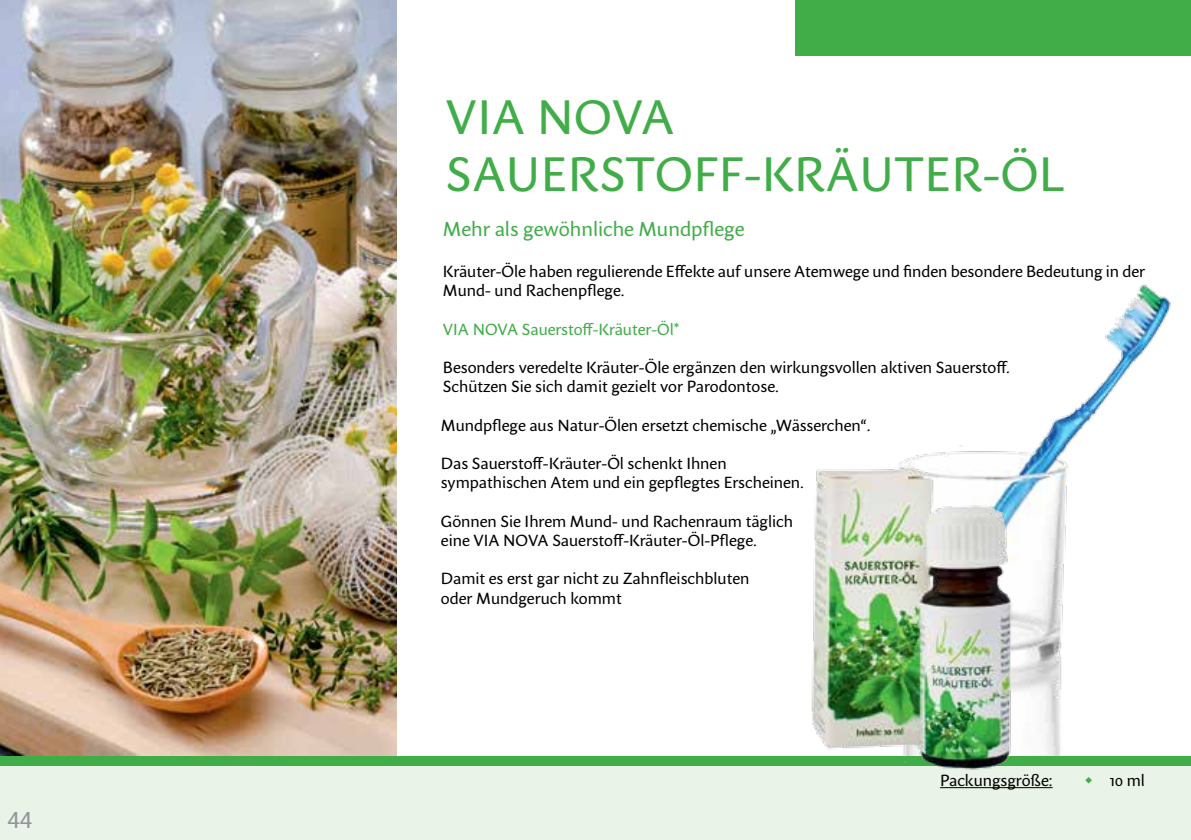
<style>
.page{position:relative;width:1191px;height:840px;background:#fff}
.page>*{position:absolute;margin:0;border:0;box-sizing:border-box;transform-origin:0 0}
.t1{font:48px/57.6px "Sharik Sans";letter-spacing:.01em;color:#41ad49}
.t2{font:24px "Sharik Sans";color:#939598}
.t3{font:20px "Sharik Sans";color:#41ad49}
.t4{font:16px/19.2px "Sharik Sans";color:#000}
.t5{font:16px "Sharik Sans";color:#41ad49}
</style>
<div class="page">
<div style="left:0;top:757px;width:1191px;height:82px;background:#eaf3e7"></div>
<div style="left:795px;top:0;width:396px;height:56px;background:#41ad49"></div>
<div style="left:0;top:755px;width:1191px;height:9px;background:#41ad49"></div>
<img style="left:0;top:0;width:397px;height:755px">
<img style="left:1024px;top:284px;width:147px;height:471px">
<img style="left:803px;top:445px;width:221px;height:344px">
<hr style="left:940px;top:786px;width:112px;height:1px;background:#000">
<h2 class="t2" style="left:8px;top:798px;width:26px">44</h2>
<h1 class="t1" style="left:446px;top:87px;width:230px">VIA NOVA<br>Sauerstoff</h1>
<h1 class="t1" style="left:744px;top:144px;width:146px">-Kräuter</h1>
<h1 class="t1" style="left:983px;top:144px;width:70px">-Öl</h1>
<p class="t3" style="left:443px;top:215px;width:303px">Mehr als gewöhnliche Mundpflege</p>
<p class="t4" style="left:443px;top:261px;width:704px">Kräuter-Öle haben regulierende Effekte auf unsere Atemwege und finden besondere Bedeutung in der<br>Mund- und Rachenpflege.</p>
<p class="t5" style="left:443px;top:318px;width:238px">VIA NOVA Sauerstoff-Kräuter-Öl*</p>
<p class="t4" style="left:443px;top:357px;width:568px">Besonders veredelte Kräuter-Öle ergänzen den wirkungsvollen aktiven Sauerstoff.<br>Schützen Sie sich damit gezielt vor Parodontose.</p>
<p class="t4" style="left:441px;top:415px;width:431px">Mundpflege aus Natur-Ölen ersetzt chemische „Wässerchen“.</p>
<p class="t4" style="left:441px;top:453px;width:364px">Das Sauerstoff-Kräuter-Öl schenkt Ihnen sympathischen Atem und ein gepflegtes Erscheinen.</p>
<p class="t4" style="left:441px;top:511px;width:353px">Gönnen Sie Ihrem Mund- und Rachenraum täglich eine VIA NOVA Sauerstoff-Kräuter-Öl-Pflege.</p>
<p class="t4" style="left:441px;top:568px;width:310px">Damit es erst gar nicht zu Zahnfleischbluten oder Mundgeruch kommt</p>
<p class="t4" style="left:940px;top:770px;width:114px">Packungsgröße:</p>
<p class="t4" style="left:1109px;top:770px;width:37px">10 ml</p>
</div>
